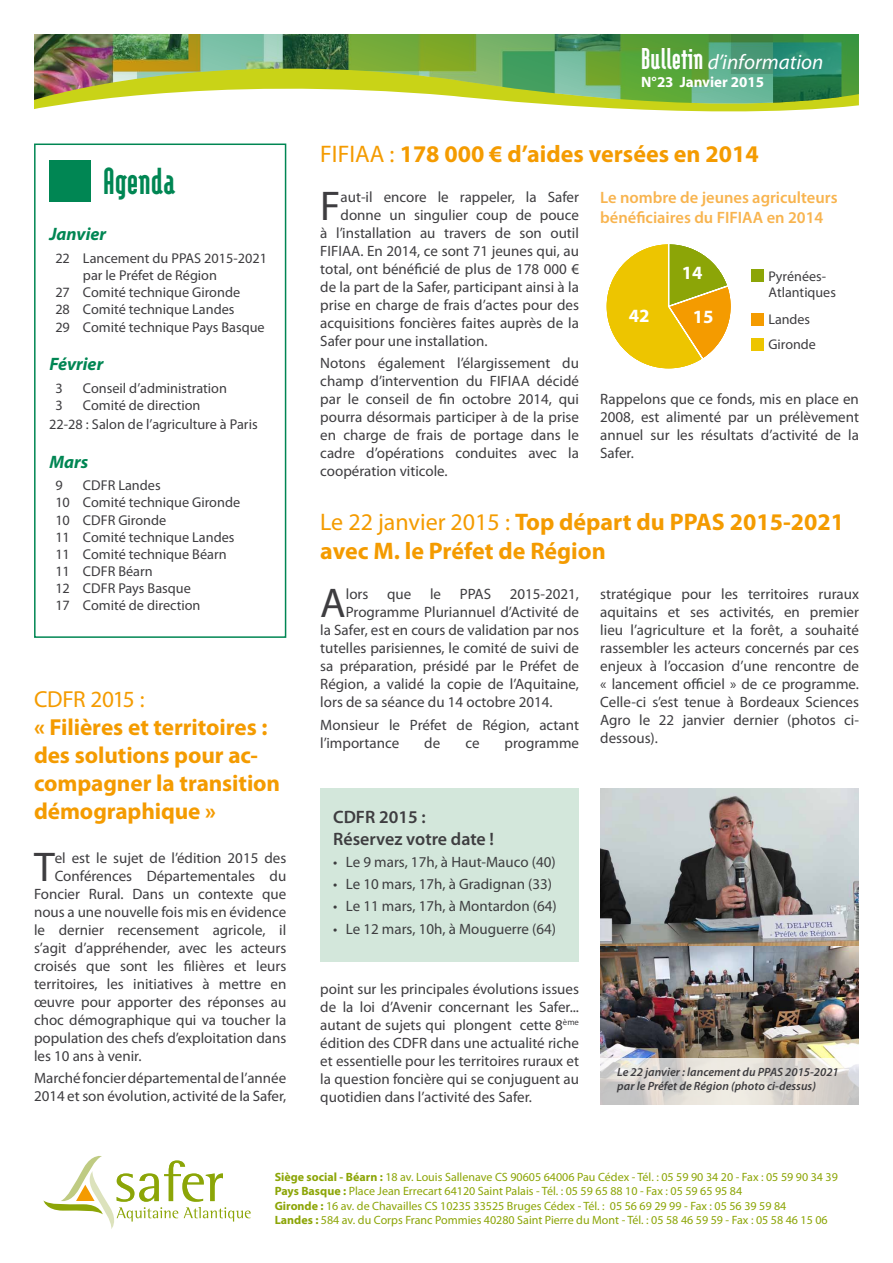
<style>
.page{position:relative;width:893px;height:1263px;background:#fff}
.page>*{position:absolute;margin:0;border:0;box-sizing:border-box;transform-origin:0 0}
.t1{font:41.7px "Myriad Pro";color:#3e3d40}
.t2{font:900 37.5px "Modula Sans";color:#008653}
.t3{font:700 24px/28.8px "Myriad Pro";color:#f49b00}
.t4{font:700 23.25px/27.9px "Myriad Pro";letter-spacing:-.005em;color:#f49b00}
.t5{font:23.25px "Myriad Pro";letter-spacing:-.025em;color:#f49b00}
.t6{font:italic 21px "Myriad Pro";color:#fff}
.t7{font:700 18.75px "Myriad Pro";color:#fff}
.t8{font:600 18px/21.6px "Myriad Pro";color:#3e3d40}
.t9{font:italic 700 18px "Myriad Pro";color:#008653}
.t10{font:600 16.5px/19.8px "Myriad Pro";color:#f8b44f}
.t11{font:15px/18px "Myriad Pro";color:#3e3d40;text-align:justify}
.t12{font:700 15px "Myriad Pro";color:#fff}
.t13{font:14.25px/17.1px "Myriad Pro";color:#3e3d40}
.t14{font:14.1px/17px "Myriad Pro";color:#3e3d40}
.t15{font:12px/14.4px "Myriad Pro";color:#8ca507}
.t16{font:italic 600 12px/14.4px "Myriad Pro";color:#3e3d40}
.s1{font-family:"Modula Sans";font-weight:900;font-style:normal;font-size:30px}
.s2{font-weight:400}
.s3{font-weight:700}
</style>
<div class="page">
<svg style="left:34px;top:105px;width:825px;height:7px"></svg>
<img style="left:34px;top:34px;width:825px;height:71px">
<svg style="left:43px;top:1156px;width:208px;height:73px"></svg>
<div style="left:34px;top:144px;width:252px;height:494px;border:2px solid #008653"></div>
<div style="left:49px;top:160px;width:41px;height:41px;background:#008653"></div>
<div style="left:320px;top:788px;width:259px;height:173px;background:#d3e7db"></div>
<div style="left:751px;top:269px;width:12px;height:12px;background:#8ca507"></div>
<svg style="left:606px;top:244px;width:125px;height:125px"></svg>
<div style="left:751px;top:314px;width:12px;height:12px;background:#f49b00"></div>
<div style="left:751px;top:339px;width:12px;height:12px;background:#edc500"></div>
<img style="left:600px;top:788px;width:259px;height:270px">
<svg style="left:600px;top:1058px;width:259px;height:47px"></svg>
<h2 class="t2" style="left:103px;top:159px;width:74px">Agenda</h2>
<p class="t9" style="left:49px;top:223px;width:58px">Janvier</p>
<p class="t13" style="left:55px;top:250px;width:16px">22</p>
<p class="t13" style="left:55px;top:284px;width:16px;text-align:justify">27<br>28<br>29</p>
<p class="t13" style="left:83px;top:250px;width:186px">Lancement du PPAS 2015-2021 par le Préfet de Région<br>Comité technique Gironde<br>Comité technique Landes<br>Comité technique Pays Basque</p>
<p class="t9" style="left:49px;top:352px;width:55px">Février</p>
<p class="t13" style="left:55px;top:379px;width:9px">3<br>3</p>
<p class="t13" style="left:83px;top:379px;width:146px">Conseil d’administration<br>Comité de direction</p>
<p class="t13" style="left:49px;top:415px;width:210px">22-28 : Salon de l’agriculture à Paris</p>
<p class="t9" style="left:49px;top:450px;width:40px">Mars</p>
<p class="t13" style="left:55px;top:477px;width:16px">9<br>10<br>10<br>11<br>11<br>11<br>12<br>17</p>
<p class="t13" style="left:83px;top:477px;width:159px">CDFR Landes<br>Comité technique Gironde<br>CDFR Gironde<br>Comité technique Landes<br>Comité technique Béarn<br>CDFR Béarn<br>CDFR Pays Basque<br>Comité de direction</p>
<h3 class="t5" style="left:34px;top:685px;width:112px">CDFR 2015 :</h3>
<h3 class="t4" style="left:34px;top:712px;width:248px">« Filières et territoires : des solutions pour ac&shy;compagner la transition démographique »</h3>
<h1 class="t1" style="left:34px;top:841px;width:22px">T</h1>
<p class="t11" style="left:55px;top:849px;width:233px">el est le sujet de l’édition 2015 des</p>
<p class="t11" style="left:55px;top:867px;width:233px">Conférences Départementales du</p>
<p class="t11" style="left:34px;top:885px;width:254px">Foncier Rural. Dans un contexte que</p>
<p class="t11" style="left:34px;top:903px;width:254px">nous a une nouvelle fois mis en évidence</p>
<p class="t11" style="left:34px;top:921px;width:254px">le dernier recensement agricole, il</p>
<p class="t11" style="left:34px;top:939px;width:254px">s’agit d’appréhender, avec les acteurs</p>
<p class="t11" style="left:34px;top:957px;width:254px">croisés que sont les filières et leurs</p>
<p class="t11" style="left:34px;top:975px;width:254px">territoires, les initiatives à mettre en</p>
<p class="t11" style="left:34px;top:993px;width:254px">œuvre pour apporter des réponses au</p>
<p class="t11" style="left:34px;top:1011px;width:254px">choc démographique qui va toucher la</p>
<p class="t11" style="left:34px;top:1029px;width:254px">population des chefs d’exploitation dans</p>
<p class="t11" style="left:34px;top:1047px;width:109px">les 10 ans à venir.</p>
<p class="t11" style="left:34px;top:1069px;width:254px">Marché foncier départemental de l’année<br>2014 et son évolution, activité de la Safer,</p>
<h3 class="t6" style="left:641px;top:49px;width:184px"><span class="s1">Bulletin</span> d’information</h3>
<p class="t12" style="left:641px;top:72px;width:124px">N°23 Janvier 2015</p>
<h3 class="t3" style="left:320px;top:138px;width:440px"><span class="s2">FIFIAA :</span> 178 000 € d’aides versées en 2014</h3>
<h1 class="t1" style="left:320px;top:180px;width:22px">F</h1>
<p class="t11" style="left:341px;top:187px;width:240px">aut-il encore le rappeler, la Safer</p>
<p class="t10" style="left:600px;top:187px;width:239px">Le nombre de jeunes agriculteurs bénéficiaires du FIFIAA en 2014</p>
<p class="t11" style="left:341px;top:205px;width:240px">donne un singulier coup de pouce</p>
<p class="t11" style="left:320px;top:223px;width:260px">à l’installation au travers de son outil</p>
<p class="t11" style="left:320px;top:241px;width:260px">FIFIAA. En 2014, ce sont 71 jeunes qui, au</p>
<p class="t11" style="left:320px;top:259px;width:260px">total, ont bénéficié de plus de 178 000 €</p>
<p class="t11" style="left:320px;top:277px;width:260px">de la part de la Safer, participant ainsi à la</p>
<p class="t11" style="left:320px;top:295px;width:260px">prise en charge de frais d’actes pour des</p>
<p class="t11" style="left:320px;top:313px;width:260px">acquisitions foncières faites auprès de la</p>
<p class="t11" style="left:320px;top:331px;width:169px">Safer pour une installation.</p>
<p class="t11" style="left:320px;top:354px;width:260px">Notons également l’élargissement du champ d’intervention du FIFIAA décidé par le conseil de fin octobre 2014, qui pourra désormais participer à de la prise en charge de frais de portage dans le cadre d’opérations conduites avec la coopération viticole.</p>
<p class="t7" style="left:682px;top:260px;width:22px">14</p>
<p class="t7" style="left:693px;top:305px;width:22px">15</p>
<p class="t14" style="left:768px;top:307px;width:49px;line-height:25.2px">Landes<br>Gironde</p>
<p class="t14" style="left:768px;top:267px;width:69px">Pyrénées-<br>Atlantiques</p>
<p class="t7" style="left:629px;top:304px;width:22px">42</p>
<p class="t11" style="left:600px;top:390px;width:260px">Rappelons que ce fonds, mis en place en 2008, est alimenté par un prélèvement annuel sur les résultats d’activité de la Safer.</p>
<h3 class="t3" style="left:320px;top:507px;width:525px"><span class="s2">Le 22 janvier 2015 :</span> Top départ du PPAS 2015-2021 avec M. le Préfet de Région</h3>
<h1 class="t1" style="left:320px;top:577px;width:27px">A</h1>
<p class="t11" style="left:346px;top:585px;width:235px">lors que le PPAS 2015-2021,</p>
<p class="t11" style="left:346px;top:603px;width:235px">Programme Pluriannuel d’Activité de</p>
<p class="t11" style="left:320px;top:621px;width:260px">la Safer, est en cours de validation par nos</p>
<p class="t11" style="left:320px;top:639px;width:260px">tutelles parisiennes, le comité de suivi de</p>
<p class="t11" style="left:320px;top:657px;width:260px">sa préparation, présidé par le Préfet de</p>
<p class="t11" style="left:320px;top:675px;width:260px">Région, a validé la copie de l’Aquitaine,</p>
<p class="t11" style="left:320px;top:693px;width:234px">lors de sa séance du 14 octobre 2014.</p>
<p class="t11" style="left:320px;top:715px;width:260px">Monsieur le Préfet de Région, actant l’importance</p>
<p class="t11" style="left:424px;top:733px;width:17px">de</p>
<p class="t11" style="left:465px;top:733px;width:16px">ce</p>
<p class="t11" style="left:505px;top:733px;width:76px">programme</p>
<p class="t11" style="left:600px;top:585px;width:260px">stratégique pour les territoires ruraux aquitains et ses activités, en premier lieu l’agriculture et la forêt, a souhaité rassembler les acteurs concernés par ces enjeux à l’occasion d’une rencontre de « lancement officiel » de ce programme.<br>Celle-ci s’est tenue à Bordeaux Sciences Agro le 22 janvier dernier (photos ci&shy;dessous).</p>
<p class="t8" style="left:333px;top:805px;width:163px">CDFR 2015 :<br>Réservez votre date !</p>
<p class="t11" style="left:333px;top:852px;width:224px">• Le 9 mars, 17h, à Haut-Mauco (40)</p>
<p class="t11" style="left:333px;top:875px;width:220px">• Le 10 mars, 17h, à Gradignan (33)</p>
<p class="t11" style="left:333px;top:897px;width:225px">• Le 11 mars, 17h, à Montardon (64)</p>
<p class="t11" style="left:333px;top:919px;width:225px">• Le 12 mars, 10h, à Mouguerre (64)</p>
<p class="t11" style="left:320px;top:979px;width:260px">point sur les principales évolutions issues de la loi d’Avenir concernant les Safer... autant de sujets qui plongent cette 8<sup>ème </sup>édition des CDFR dans une actualité riche et essentielle pour les territoires ruraux et la question foncière qui se conjuguent au quotidien dans l’activité des Safer.</p>
<p class="t16" style="left:617px;top:1064px;width:223px">Le 22 janvier : lancement du PPAS 2015-2021 par le Préfet de Région (photo ci-dessus)</p>
<p class="t15" style="left:275px;top:1169px;width:565px"><span class="s3">Siège social - Béarn :</span> 18 av. Louis Sallenave CS 90605 64006 Pau Cédex - Tél. : 05 59 90 34 20 - Fax : 05 59 90 34 39<br><span class="s3">Pays Basque :</span> Place Jean Errecart 64120 Saint Palais - Tél. : 05 59 65 88 10 - Fax : 05 59 65 95 84<br><span class="s3">Gironde :</span> 16 av. de Chavailles CS 10235 33525 Bruges Cédex - Tél. : 05 56 69 29 99 - Fax : 05 56 39 59 84<br><span class="s3">Landes :</span> 584 av. du Corps Franc Pommies 40280 Saint Pierre du Mont - Tél. : 05 58 46 59 59 - Fax : 05 58 46 15 06</p>
</div>
